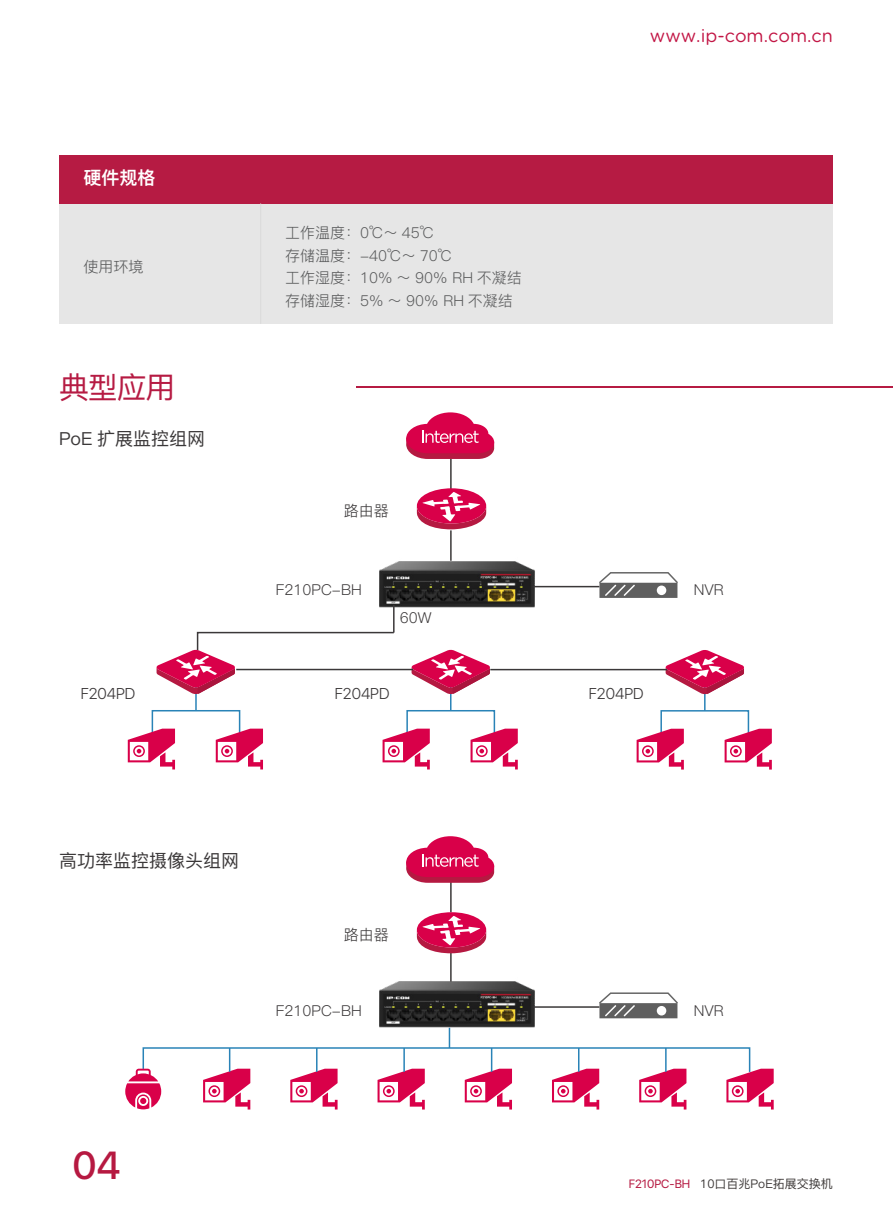
<style>
.page{position:relative;width:893px;height:1212px;background:#fff}
.page>*{position:absolute;margin:0;border:0;box-sizing:border-box;transform-origin:0 0}
.t1{font:500 38.85px "SF Pro Display";color:#b61941}
.t2{font:30px "Ping Fang SC Medium";color:#b61b43}
.t3{font:18px "Ping Fang SC Medium";color:#3b3839}
.t4{font:18px "Gotham Rounded";color:#c21645}
.t5{font:18px "Ping Fang SC Heavy";color:#fff}
.t6{font:300 15.6px "SF Pro Display";color:#3b3839}
.t7{font:15px/22.5px "Ping Fang SC Regular";color:#58595a}
.t8{font:15px "Ping Fang SC Regular";color:#3b3839}
.t9{font:12px "Ping Fang SC Medium";color:#3e3a39}
.s1{font-family:"SF Pro Display";color:#b61b43}
</style>
<div class="page">
<div style="left:59px;top:203px;width:774px;height:121px;background:#e6e6e6"></div>
<div style="left:59px;top:155px;width:774px;height:48px;background:#b61b43"></div>
<hr style="left:260px;top:203px;width:1px;height:121px;background:#dcdcdc">
<hr style="left:356px;top:386px;width:537px;height:2px;background:#b61b43">
<img style="left:379px;top:561px;width:166px;height:47px">
<hr style="left:450px;top:459px;width:2px;height:30px;background:#3b3839">
<hr style="left:450px;top:882px;width:2px;height:30px;background:#3b3839">
<hr style="left:450px;top:953px;width:2px;height:30px;background:#3b3839">
<hr style="left:450px;top:530px;width:2px;height:31px;background:#3b3839">
<hr style="left:393px;top:605px;width:2px;height:27px;background:#3b3839">
<svg style="left:406px;top:412px;width:88px;height:47px"></svg>
<svg style="left:417px;top:488px;width:69px;height:35px"></svg>
<svg style="left:417px;top:492px;width:69px;height:37px"></svg>
<svg style="left:411px;top:649px;width:79px;height:62px"></svg>
<svg style="left:383px;top:729px;width:47px;height:40px"></svg>
<svg style="left:471px;top:729px;width:47px;height:40px"></svg>
<div style="left:152px;top:710px;width:88px;height:25px;border:2px solid #2983b7"></div>
<hr style="left:195px;top:687px;width:2px;height:24px;background:#2983b7">
<svg style="left:128px;top:729px;width:47px;height:40px"></svg>
<svg style="left:216px;top:729px;width:47px;height:40px"></svg>
<img style="left:379px;top:958px;width:156px;height:70px">
<svg style="left:406px;top:836px;width:88px;height:47px"></svg>
<div style="left:417px;top:912px;width:69px;height:35px;background:#d90049;border-radius:50%"></div>
<svg style="left:417px;top:916px;width:69px;height:37px"></svg>
<hr style="left:533px;top:1006px;width:66px;height:2px;background:#3b3839">
<svg style="left:597px;top:992px;width:81px;height:26px"></svg>
<hr style="left:533px;top:586px;width:66px;height:1px;background:#3b3839">
<svg style="left:597px;top:572px;width:81px;height:26px"></svg>
<svg style="left:125px;top:1028px;width:649px;height:81px"></svg>
<svg style="left:156px;top:631px;width:239px;height:63px"></svg>
<hr style="left:236px;top:669px;width:177px;height:1px;background:#3b3839">
<div style="left:660px;top:710px;width:89px;height:26px;border:2px solid #2983b7"></div>
<hr style="left:704px;top:687px;width:2px;height:24px;background:#2983b7">
<svg style="left:665px;top:650px;width:79px;height:44px"></svg>
<svg style="left:637px;top:729px;width:47px;height:40px"></svg>
<svg style="left:725px;top:729px;width:47px;height:40px"></svg>
<hr style="left:490px;top:669px;width:177px;height:1px;background:#3b3839">
<p class="t5" style="left:84px;top:167px;width:73px">硬件规格</p>
<p class="t7" style="left:84px;top:255px;width:61px">使用环境</p>
<h2 class="t2" style="left:59px;top:369px;width:118px">典型应用</h2>
<p class="t3" style="left:59px;top:428px;width:148px">PoE 扩展监控组网</p>
<p class="t7" style="left:285px;top:222px;width:238px">工作温度：0℃～ 45℃<br>存储温度：-40℃～ 70℃<br>工作湿度：10% ～ 90% RH 不凝结存储湿度：5% ～ 90% RH 不凝结</p>
<p class="t8" style="left:344px;top:501px;width:46px">路由器</p>
<p class="t8" style="left:276px;top:581px;width:87px">F210PC-BH</p>
<p class="t8" style="left:400px;top:608px;width:33px">60W</p>
<p class="t6" style="left:81px;top:682px;width:56px">F204PD</p>
<p class="t6" style="left:335px;top:682px;width:56px">F204PD</p>
<p class="t3" style="left:59px;top:849px;width:181px">高功率监控摄像头组网</p>
<p class="t8" style="left:344px;top:925px;width:46px">路由器</p>
<p class="t4" style="left:650px;top:23px;width:185px">www.ip-com.com.cn</p>
<p class="t6" style="left:589px;top:682px;width:56px">F204PD</p>
<p class="t8" style="left:694px;top:581px;width:32px">NVR</p>
<h1 class="t1" style="left:72px;top:1137px;width:50px">04</h1>
<p class="t8" style="left:276px;top:1001px;width:87px">F210PC-BH</p>
<p class="t8" style="left:694px;top:1001px;width:32px">NVR</p>
<p class="t9" style="left:629px;top:1177px;width:206px"><span class="s1">F210PC-BH</span> 10口百兆PoE拓展交换机</p>
</div>
